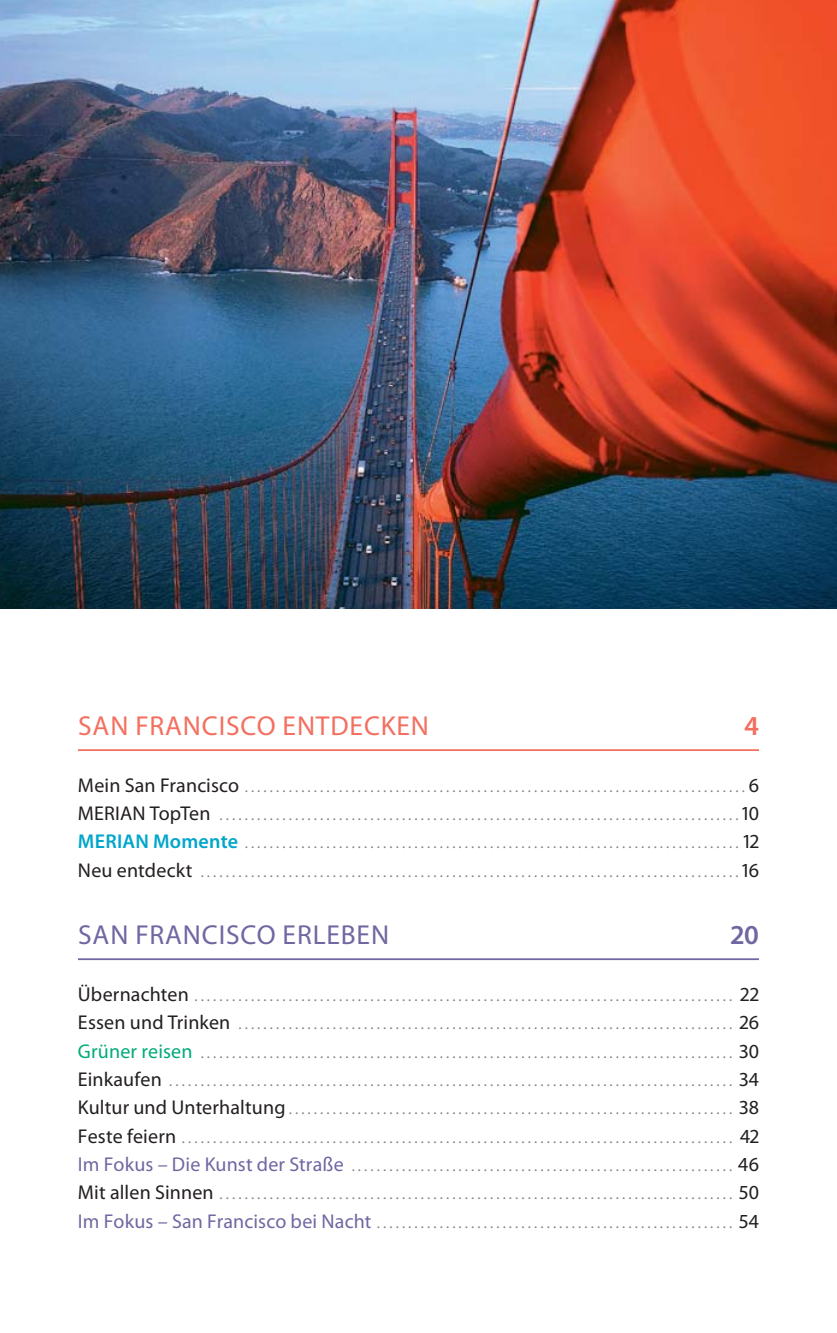
<style>
.page{position:relative;width:837px;height:1333px;background:#fff}
.page>*{position:absolute;margin:0;border:0;box-sizing:border-box;transform-origin:0 0}
.t1{font:27.5px "Myriad Pro";letter-spacing:.03em;color:#f37060}
.t2{font:27.5px "Myriad Pro";letter-spacing:.03em;color:#6f67a1}
.t3{font:600 27.5px "Myriad Pro";color:#6f67a1}
.t4{font:600 27.5px "Myriad Pro";color:#f37060}
.t5{font:15px/28.2px "Myriad Pro";color:#808285;text-align:justify}
.s1{font-size:20px;color:#231f20}
.s2{font-weight:600;font-size:20px;color:#00a6cb}
.s3{font-size:20px;color:#00aa7a}
.s4{font-size:20px;color:#6f67a1}
</style>
<div class="page">
<hr style="left:78px;top:749px;width:680px;height:2px;background:#f37060">
<hr style="left:78px;top:958px;width:680px;height:2px;background:#6f67a1">
<img style="left:0;top:0;width:836px;height:609px">
<h1 class="t1" style="left:78px;top:715px;width:352px">SAN FRANCISCO ENTDECKEN</h1>
<h1 class="t4" style="left:744px;top:715px;width:16px">4</h1>
<p class="t5" style="left:78px;top:774px;width:682px"><span class="s1">Mein San Francisco</span> . . . . . . . . . . . . . . . . . . . . . . . . . . . . . . . . . . . . . . . . . . . . . . . . . . . . . . . . . . . . . . . . . . . . . . . . . . . . . . . . <span class="s1">6<br>MERIAN TopTen</span> . . . . . . . . . . . . . . . . . . . . . . . . . . . . . . . . . . . . . . . . . . . . . . . . . . . . . . . . . . . . . . . . . . . . . . . . . . . . . . . . . . . <span class="s1">10<br></span><span class="s2">MERIAN Momente</span> . . . . . . . . . . . . . . . . . . . . . . . . . . . . . . . . . . . . . . . . . . . . . . . . . . . . . . . . . . . . . . . . . . . . . . . . . . . . . . . <span class="s1">12<br>Neu entdeckt</span> . . . . . . . . . . . . . . . . . . . . . . . . . . . . . . . . . . . . . . . . . . . . . . . . . . . . . . . . . . . . . . . . . . . . . . . . . . . . . . . . . . . . . . <span class="s1">16</span></p>
<h1 class="t2" style="left:78px;top:924px;width:312px">SAN FRANCISCO ERLEBEN</h1>
<h1 class="t3" style="left:730px;top:924px;width:29px">20</h1>
<p class="t5" style="left:78px;top:983px;width:682px"><span class="s1">Übernachten</span> . . . . . . . . . . . . . . . . . . . . . . . . . . . . . . . . . . . . . . . . . . . . . . . . . . . . . . . . . . . . . . . . . . . . . . . . . . . . . . . . . . . . . . <span class="s1">22<br>Essen und Trinken</span> . . . . . . . . . . . . . . . . . . . . . . . . . . . . . . . . . . . . . . . . . . . . . . . . . . . . . . . . . . . . . . . . . . . . . . . . . . . . . . . <span class="s1">26<br></span><span class="s3">Grüner reisen</span> . . . . . . . . . . . . . . . . . . . . . . . . . . . . . . . . . . . . . . . . . . . . . . . . . . . . . . . . . . . . . . . . . . . . . . . . . . . . . . . . . . . . . <span class="s1">30<br>Einkaufen</span> . . . . . . . . . . . . . . . . . . . . . . . . . . . . . . . . . . . . . . . . . . . . . . . . . . . . . . . . . . . . . . . . . . . . . . . . . . . . . . . . . . . . . . . . . . <span class="s1">34<br>Kultur und Unterhaltung</span> . . . . . . . . . . . . . . . . . . . . . . . . . . . . . . . . . . . . . . . . . . . . . . . . . . . . . . . . . . . . . . . . . . . . . . . <span class="s1">38<br>Feste feiern</span> . . . . . . . . . . . . . . . . . . . . . . . . . . . . . . . . . . . . . . . . . . . . . . . . . . . . . . . . . . . . . . . . . . . . . . . . . . . . . . . . . . . . . . . . <span class="s1">42<br></span><span class="s4">Im Fokus – Die Kunst der Straße</span> . . . . . . . . . . . . . . . . . . . . . . . . . . . . . . . . . . . . . . . . . . . . . . . . . . . . . . . . . . . . . <span class="s1">46<br>Mit allen Sinnen</span> . . . . . . . . . . . . . . . . . . . . . . . . . . . . . . . . . . . . . . . . . . . . . . . . . . . . . . . . . . . . . . . . . . . . . . . . . . . . . . . . . . <span class="s1">50<br></span><span class="s4">Im Fokus – San Francisco bei Nacht</span> . . . . . . . . . . . . . . . . . . . . . . . . . . . . . . . . . . . . . . . . . . . . . . . . . . . . . . . . . <span class="s1">54</span></p>
</div>
